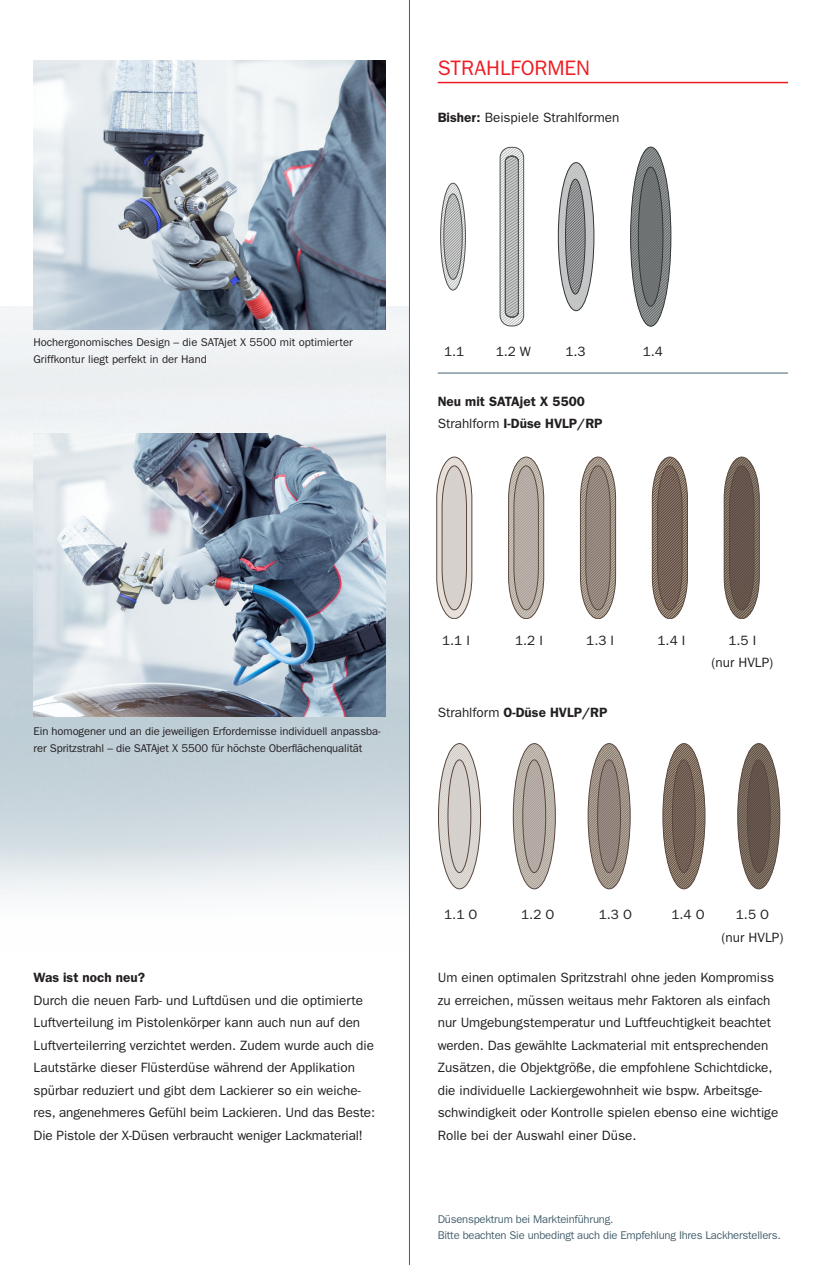
<style>
.page{position:relative;width:817px;height:1265px;background:#fff}
.page>*{position:absolute;margin:0;border:0;box-sizing:border-box;transform-origin:0 0}
.Head_Vorteile{font:21px "ITC Franklin Gothic Std";color:#ee1d23}
.Copy{font:13.5px/22.5px "ITC Franklin Gothic Std";color:#231f20}
.Copy-2{font:600 13.5px "ITC Franklin Gothic Std";color:#231f20}
.Bildunterschrift{font:11.25px/16.5px "ITC Franklin Gothic Std";letter-spacing:-.01em;color:#231f20}
.Bildunterschrift-2{font:11.25px "ITC Franklin Gothic Std";letter-spacing:-.02em;color:#46616e}
.s1{font-weight:600}
.s2{font-weight:400}
</style>
<div class="page">
<svg style="left:438px;top:743px;width:43px;height:146px"></svg>
<svg style="left:513px;top:743px;width:43px;height:146px"></svg>
<svg style="left:587px;top:743px;width:43px;height:146px"></svg>
<svg style="left:662px;top:743px;width:43px;height:146px"></svg>
<svg style="left:737px;top:743px;width:43px;height:146px"></svg>
<img style="left:0;top:306px;width:409px;height:607px">
<hr style="left:438px;top:82px;width:350px;height:1px;background:#ee1d23">
<hr style="left:438px;top:373px;width:350px;height:1px;background:#46616e">
<svg style="left:436px;top:457px;width:36px;height:162px;background:#d2cbc6"></svg>
<svg style="left:508px;top:457px;width:36px;height:162px;background:#b6ada6"></svg>
<svg style="left:580px;top:457px;width:36px;height:162px;background:#9d9188"></svg>
<svg style="left:652px;top:457px;width:36px;height:162px;background:#86766b"></svg>
<svg style="left:723px;top:457px;width:36px;height:162px;background:#7c6e65"></svg>
<svg style="left:440px;top:147px;width:83px;height:179px"></svg>
<svg style="left:558px;top:162px;width:36px;height:149px"></svg>
<svg style="left:630px;top:147px;width:41px;height:179px"></svg>
<div style="left:500px;top:147px;width:24px;height:179px;border:1px solid #4f5152;border-radius:10px"></div>
<img style="left:33px;top:433px;width:352px;height:284px">
<img style="left:33px;top:60px;width:352px;height:270px">
<hr style="left:409px;top:0;width:1px;height:1264px;background:#46616e">
<p class="Head_Vorteile" style="left:438px;top:56px;width:154px">STRAHLFORMEN</p>
<p class="Copy" style="left:438px;top:107px;width:183px"><span class="s1">Bisher:</span> Beispiele Strahlformen</p>
<p class="Bildunterschrift" style="left:33px;top:334px;width:321px">Hochergonomisches Design – die SATAjet X 5500 mit optimierter<br>Griffkontur liegt perfekt in der Hand</p>
<p class="Copy" style="left:444px;top:341px;width:22px">1.1</p>
<p class="Copy" style="left:495px;top:341px;width:37px">1.2 W</p>
<p class="Copy" style="left:565px;top:341px;width:22px">1.3</p>
<p class="Copy" style="left:643px;top:341px;width:22px">1.4</p>
<p class="Copy-2" style="left:438px;top:393px;width:149px">Neu mit SATAjet X 5500</p>
<p class="Copy-2" style="left:438px;top:416px;width:166px"><span class="s2">Strahlform</span> I-Düse HVLP/RP</p>
<p class="Bildunterschrift" style="left:34px;top:723px;width:348px">Ein homogener und an die jeweiligen Erfordernisse individuell anpassba&shy;rer Spritzstrahl – die SATAjet X 5500 für höchste Oberflächenqualität</p>
<p class="Copy" style="left:442px;top:629px;width:29px">1.1 I</p>
<p class="Copy" style="left:515px;top:629px;width:29px">1.2 I</p>
<p class="Copy" style="left:586px;top:629px;width:29px">1.3 I</p>
<p class="Copy" style="left:657px;top:629px;width:29px">1.4 I</p>
<p class="Copy" style="left:728px;top:629px;width:29px">1.5 I</p>
<p class="Copy" style="left:711px;top:651px;width:63px">(nur HVLP)</p>
<p class="Copy-2" style="left:438px;top:704px;width:171px"><span class="s2">Strahlform</span> O-Düse HVLP/RP</p>
<p class="Copy-2" style="left:34px;top:969px;width:113px">Was ist noch neu?</p>
<p class="Copy" style="left:34px;top:989px;width:343px">Durch die neuen Farb- und Luftdüsen und die optimierte Luftverteilung im Pistolenkörper kann auch nun auf den Luftverteilerring verzichtet werden. Zudem wurde auch die Lautstärke dieser Flüsterdüse während der Applikation spürbar reduziert und gibt dem Lackierer so ein weiche&shy;res, angenehmeres Gefühl beim Lackieren. Und das Beste:<br>Die Pistole der X-Düsen verbraucht weniger Lackmaterial!</p>
<p class="Copy" style="left:444px;top:903px;width:35px">1.1 O</p>
<p class="Copy" style="left:521px;top:903px;width:35px">1.2 O</p>
<p class="Copy" style="left:599px;top:903px;width:35px">1.3 O</p>
<p class="Copy" style="left:671px;top:903px;width:35px">1.4 O</p>
<p class="Copy" style="left:736px;top:903px;width:35px">1.5 O</p>
<p class="Copy" style="left:721px;top:926px;width:63px">(nur HVLP)</p>
<p class="Copy" style="left:438px;top:966px;width:342px">Um einen optimalen Spritzstrahl ohne jeden Kompromiss zu erreichen, müssen weitaus mehr Faktoren als einfach nur Umgebungstemperatur und Luftfeuchtigkeit beachtet werden. Das gewählte Lackmaterial mit entsprechenden Zusätzen, die Objektgröße, die empfohlene Schichtdicke, die individuelle Lackiergewohnheit wie bspw. Arbeitsge&shy;schwindigkeit oder Kontrolle spielen ebenso eine wichtige Rolle bei der Auswahl einer Düse.</p>
<p class="Bildunterschrift-2" style="left:438px;top:1212px;width:177px">Düsenspektrum bei Markteinführung.</p>
<p class="Bildunterschrift-2" style="left:438px;top:1228px;width:345px">Bitte beachten Sie unbedingt auch die Empfehlung Ihres Lackherstellers.</p>
</div>
